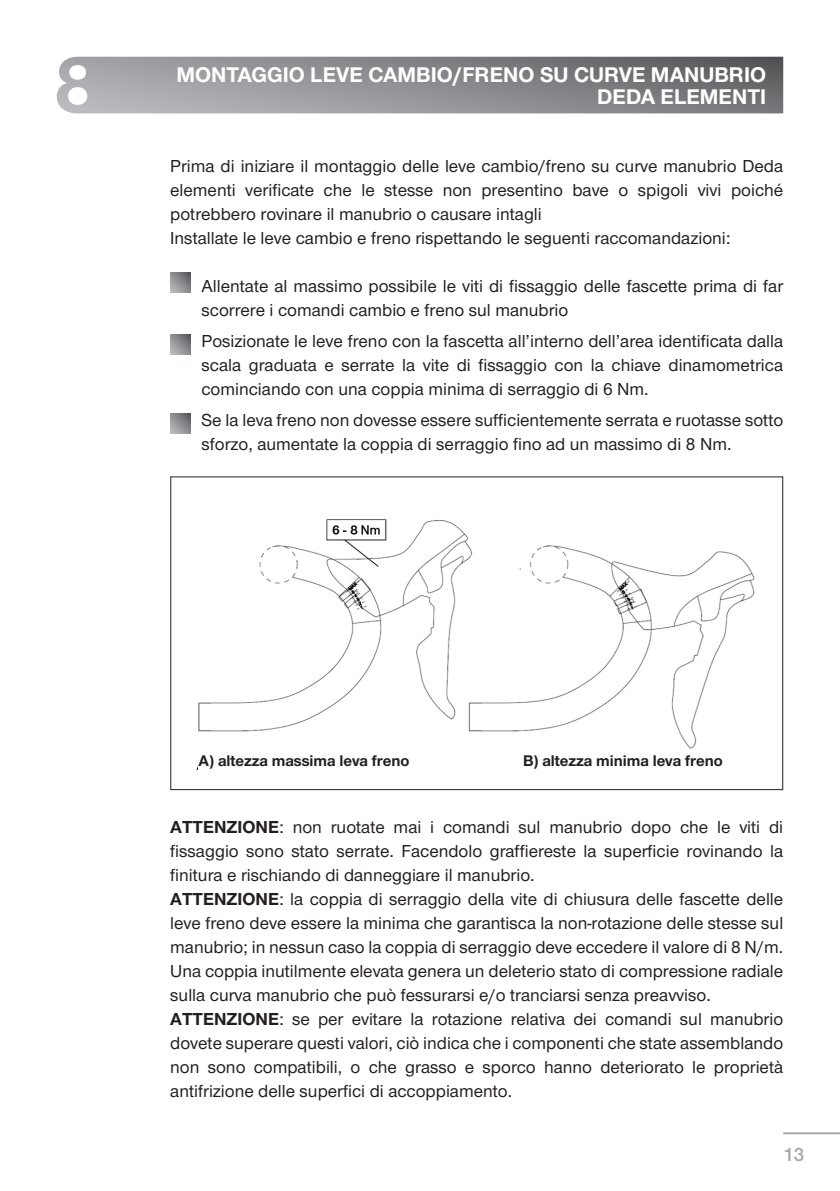
<style>
.page{position:relative;width:840px;height:1191px;background:#fff}
.page>*{position:absolute;margin:0;border:0;box-sizing:border-box;transform-origin:0 0}
.t1{font:700 22px/22px "Nimbus San Nov";color:#fff}
.t2{font:20px "Nimbus San Nov Sem Bol";color:#a8a9ad}
.t3{font:500 18px/24px "Nimbus San Nov";color:#231f20;text-align:justify}
.t4{font:700 18px "Nimbus San Nov";color:#231f20}
.t5{font:700 16px "Nimbus San Nov";color:#231f20}
.s1{font-weight:700}
</style>
<div class="page">
<hr style="left:782px;top:1132px;width:57px;height:2px;background:#a8a9ad">
<svg style="left:57px;top:57px;width:725px;height:56px;background:#8d8f92"></svg>
<svg style="left:170px;top:272px;width:20px;height:20px"></svg>
<svg style="left:170px;top:334px;width:20px;height:20px"></svg>
<svg style="left:170px;top:413px;width:20px;height:20px"></svg>
<img style="left:196px;top:519px;width:559px;height:251px">
<div style="left:198px;top:754px;width:569px;height:27px;background:#fff"></div>
<p class="t1" style="left:176px;top:64px;width:64px">MONTAGGIO</p>
<p class="t1" style="left:310px;top:64px;width:26px">LEVE</p>
<p class="t1" style="left:368px;top:64px;width:108px">CAMBIO/FRE</p>
<p class="t1" style="left:503px;top:64px;width:86px">NO SU CURVE</p>
<p class="t1" style="left:597px;top:64px;width:160px;text-indent:54px">MANUBRIO<br>DEDA ELEMENTI</p>
<p class="t3" style="left:170px;top:154px;width:614px;text-align:left">Prima di iniziare il montaggio delle leve cambio/freno su curve manubrio Deda elementi verificate che le stesse non presentino bave o spigoli vivi poiché potrebbero rovinare il manubrio o causare intagli<br>Installate le leve cambio e freno rispettando le seguenti raccomandazioni:</p>
<p class="t3" style="left:201px;top:274px;width:583px">Allentate al massimo possibile le viti di fissaggio delle fascette prima di far scorrere i comandi cambio e freno sul manubrio</p>
<p class="t3" style="left:201px;top:329px;width:583px">Posizionate le leve freno con la fascetta all’interno dell’area identificata dalla scala graduata e serrate la vite di fissaggio con la chiave dinamometrica cominciando con una coppia minima di serraggio di 6 Nm.</p>
<p class="t3" style="left:201px;top:408px;width:583px;text-indent:-11px">Se la leva freno non dovesse essere sufficientemente serrata e ruotasse sotto sforzo, aumentate la coppia di serraggio fino ad un massimo di 8 Nm.</p>
<p class="t5" style="left:198px;top:751px;width:212px">A) altezza massima leva freno</p>
<p class="t5" style="left:522px;top:751px;width:201px">B) altezza minima leva freno</p>
<p class="t3" style="left:170px;top:814px;width:614px;text-indent:44px"><span class="s1">NZIONE</span>: non ruotate mai i comandi sul manubrio dopo che le viti di fissaggio sono stato serrate. Facendolo graffiereste la superficie rovinando la finitura e rischiando di danneggiare il manubrio.</p>
<p class="t4" style="left:170px;top:888px;width:12px">ATTE</p>
<p class="t4" style="left:170px;top:816px;width:12px">ATTE</p>
<p class="t3" style="left:170px;top:886px;width:614px;text-indent:44px"><span class="s1">NZIONE</span>: la coppia di serraggio della vite di chiusura delle fascette delle leve freno deve essere la minima che garantisca la non-rotazione delle stesse sul manubrio; in nessun caso la coppia di serraggio deve eccedere il valore di 8 N/m.<br>Una coppia inutilmente elevata genera un deleterio stato di compressione radiale sulla curva manubrio che può fessurarsi e/o tranciarsi senza preavviso.</p>
<p class="t4" style="left:170px;top:1008px;width:12px">ATTE</p>
<p class="t3" style="left:170px;top:1006px;width:614px;text-indent:44px"><span class="s1">NZIONE</span>: se per evitare la rotazione relativa dei comandi sul manubrio dovete superare questi valori, ciò indica che i componenti che state assemblando non sono compatibili, o che grasso e sporco hanno deteriorato le proprietà antifrizione delle superfici di accoppiamento.</p>
<p class="t2" style="left:782px;top:1142px;width:23px">13</p>
</div>
